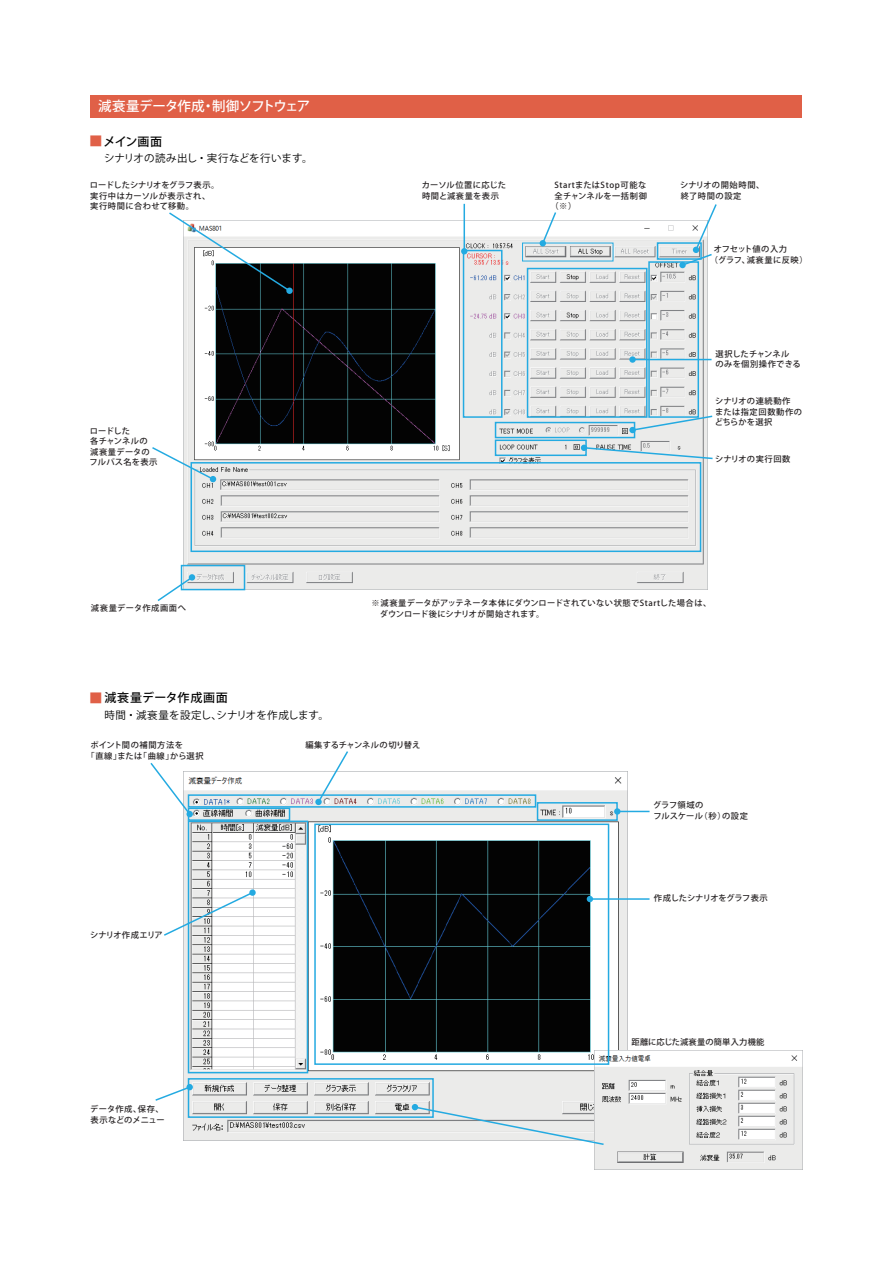
<style>
.page{position:relative;width:893px;height:1263px;background:#fff}
.page>*{position:absolute;margin:0;border:0;box-sizing:border-box;transform-origin:0 0}
.t1{font:500 13.5px "Koz Go Pro";letter-spacing:-.04em;color:#fff}
.t2{font:500 12px "Koz Go Pro";letter-spacing:.055em;color:#030303}
.t3{font:500 12px "Koz Go Pro";letter-spacing:.03em;color:#030303}
.t4{font:10.5px "Koz Go Pro";letter-spacing:.005em;color:#030303}
.t5{font:500 8.25px/10.5px "Koz Go Pro";letter-spacing:.025em;color:#231f20}
.t6{font:500 8.25px/10.5px "Koz Go Pro";letter-spacing:.045em;color:#231f20}
.t7{font:500 8.25px/10.5px "Koz Go Pro";letter-spacing:.055em;color:#231f20}
.t8{font:500 8.25px/10.5px "Koz Go Pro";letter-spacing:.005em;color:#231f20}
.t9{font:500 8.25px/10.5px "Koz Go Pro";letter-spacing:.065em;color:#231f20}
.t10{font:500 8.25px "Koz Go Pro";letter-spacing:.075em;color:#231f20}
.t11{font:500 8.25px "Koz Go Pro";letter-spacing:-.005em;color:#231f20}
.t12{font:500 8.25px "Koz Go Pro";letter-spacing:-.015em;color:#231f20}
.t13{font:500 8.25px "Koz Go Pro";letter-spacing:.07em;color:#231f20}
.t14{font:500 8.25px "Koz Go Pro";letter-spacing:-.04em;color:#231f20}
.s1{font-size:13.5px;color:#e06047}
</style>
<div class="page">
<img style="left:183px;top:772px;width:445px;height:368px">
<img style="left:183px;top:221px;width:525px;height:368px">
<div style="left:90px;top:95px;width:712px;height:23px;background:#e06047"></div>
<div style="left:190px;top:462px;width:511px;height:90px;border:2px solid #24aae1"></div>
<svg style="left:169px;top:212px;width:123px;height:81px"></svg>
<svg style="left:152px;top:446px;width:64px;height:36px"></svg>
<svg style="left:461px;top:248px;width:6px;height:6px"></svg>
<hr style="left:464px;top:204px;width:1px;height:47px;background:#24aae1">
<svg style="left:540px;top:212px;width:17px;height:34px"></svg>
<div style="left:679px;top:262px;width:7px;height:6px;background:#24aae1;border-radius:50%"></div>
<svg style="left:681px;top:204px;width:36px;height:63px"></svg>
<svg style="left:629px;top:356px;width:7px;height:7px"></svg>
<hr style="left:633px;top:359px;width:79px;height:1px;background:#24aae1">
<div style="left:614px;top:808px;width:6px;height:7px;background:#24aae1;border-radius:50%"></div>
<hr style="left:617px;top:811px;width:33px;height:1px;background:#24aae1">
<svg style="left:587px;top:896px;width:6px;height:6px"></svg>
<hr style="left:590px;top:898px;width:60px;height:2px;background:#24aae1">
<div style="left:629px;top:427px;width:7px;height:6px;background:#24aae1;border-radius:50%"></div>
<svg style="left:631px;top:415px;width:82px;height:17px"></svg>
<svg style="left:581px;top:445px;width:132px;height:15px;background:#cfdde2"></svg>
<svg style="left:157px;top:575px;width:37px;height:26px"></svg>
<svg style="left:150px;top:763px;width:43px;height:54px"></svg>
<svg style="left:155px;top:1084px;width:38px;height:18px"></svg>
<svg style="left:164px;top:891px;width:91px;height:46px"></svg>
<svg style="left:316px;top:751px;width:34px;height:53px"></svg>
<div style="left:181px;top:565px;width:64px;height:25px;border:2px solid #24aae1"></div>
<div style="left:463px;top:250px;width:39px;height:168px;border:2px solid #24aae1"></div>
<div style="left:648px;top:261px;width:51px;height:157px;border:2px solid #24aae1"></div>
<div style="left:527px;top:268px;width:120px;height:150px;border:2px solid #24aae1"></div>
<div style="left:657px;top:242px;width:45px;height:18px;border:2px solid #24aae1"></div>
<div style="left:495px;top:422px;width:140px;height:16px;border:2px solid #24aae1"></div>
<div style="left:495px;top:440px;width:92px;height:16px;border:2px solid #24aae1"></div>
<img style="left:594px;top:1050px;width:208px;height:119px">
<div style="left:188px;top:807px;width:102px;height:14px;border:2px solid #24aae1"></div>
<div style="left:537px;top:802px;width:81px;height:19px;border:2px solid #24aae1"></div>
<div style="left:188px;top:1078px;width:246px;height:40px;border:2px solid #24aae1"></div>
<div style="left:188px;top:820px;width:120px;height:253px;border:2px solid #24aae1"></div>
<div style="left:314px;top:823px;width:295px;height:242px;border:2px solid #24aae1"></div>
<div style="left:188px;top:794px;width:348px;height:14px;border:2px solid #24aae1"></div>
<svg style="left:412px;top:1104px;width:193px;height:42px;background:#dee4e6"></svg>
<h1 class="t1" style="left:98px;top:98px;width:214px">減衰量データ作成・制御ソフトウェア</h1>
<h2 class="t3" style="left:89px;top:134px;width:75px"><span class="s1">■</span>メイン画面</h2>
<p class="t5" style="left:90px;top:180px;width:131px">ロードしたシナリオをグラフ表示。実行中はカーソルが表示され、実行時間に合わせて移動。</p>
<p class="t4" style="left:104px;top:152px;width:210px">シナリオの読み出し・実行などを行います。</p>
<p class="t5" style="left:90px;top:426px;width:69px">ロードした<br>各チャンネルの<br>減衰量データのフルパス名を表示</p>
<p class="t5" style="left:422px;top:180px;width:86px">カーソル位置に応じた時間と減衰量を表示</p>
<p class="t10" style="left:554px;top:180px;width:93px">StartまたはStop可能な</p>
<p class="t5" style="left:554px;top:191px;width:94px">全チャンネルを一括制御</p>
<p class="t5" style="left:550px;top:201px;width:27px">（※）</p>
<p class="t9" style="left:680px;top:180px;width:86px">シナリオの開始時間、終了時間の設定</p>
<p class="t6" style="left:710px;top:244px;width:99px;text-indent:4px">オフセット値の入力<br>（グラフ、減衰量に反映）</p>
<p class="t5" style="left:715px;top:349px;width:87px">選択したチャンネル<br>のみを個別操作できる</p>
<p class="t7" style="left:715px;top:396px;width:89px">シナリオの連続動作<br>または指定回数動作のどちらかを選択</p>
<p class="t5" style="left:715px;top:454px;width:77px">シナリオの実行回数</p>
<p class="t13" style="left:91px;top:602px;width:97px">減衰量データ作成画面へ</p>
<h2 class="t2" style="left:89px;top:690px;width:140px"><span class="s1">■</span>減衰量データ作成画面</h2>
<p class="t4" style="left:104px;top:708px;width:226px">時間・減衰量を設定し、シナリオを作成します。</p>
<p class="t5" style="left:372px;top:598px;width:341px">※減衰量データがアッテネータ本体にダウンロードされていない状態でStartした場合は、　ダウンロード後にシナリオが開始されます。</p>
<p class="t6" style="left:86px;top:740px;width:119px;text-indent:4px">ポイント間の補間方法を<br>「直線」または「曲線」から選択</p>
<p class="t14" style="left:90px;top:930px;width:74px">シナリオ作成エリア</p>
<p class="t8" style="left:90px;top:1104px;width:76px">データ作成、保存、表示などのメニュー</p>
<p class="t11" style="left:305px;top:740px;width:117px">編集するチャンネルの切り替え</p>
<p class="t5" style="left:653px;top:800px;width:96px">グラフ領域の<br>フルスケール（秒）の設定</p>
<p class="t12" style="left:654px;top:893px;width:115px">作成したシナリオをグラフ表示</p>
<p class="t5" style="left:632px;top:1037px;width:134px">距離に応じた減衰量の簡単入力機能</p>
</div>
